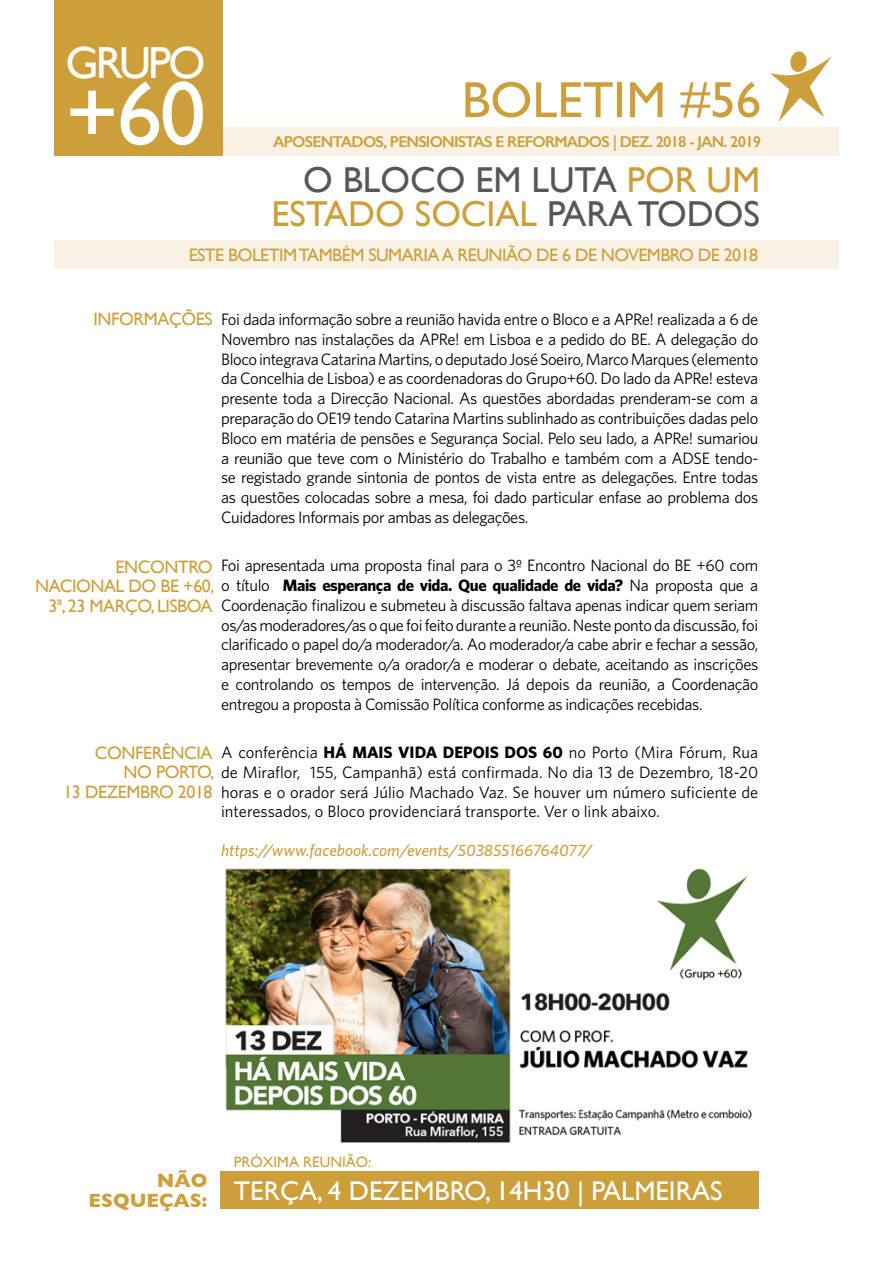
<style>
.page{position:relative;width:893px;height:1263px;background:#fff}
.page>*{position:absolute;margin:0;border:0;box-sizing:border-box;transform-origin:0 0}
.t1{font:91.5px "Gill Sans";color:#fff}
.t2{font:51px "Gill Sans";color:#cd9f3a}
.t3{font:45px "Gill Sans";letter-spacing:-.06em;color:#fff}
.t4{font:36px/34.5px "Gill Sans";color:#575756;text-align:right}
.t5{font:27px "Gill Sans";color:#fff}
.t6{font:700 19.5px/19.5px "Gill Sans";color:#cd9f3a;text-align:right}
.t7{font:18px "Gill Sans";letter-spacing:-.025em;color:#cd9f3a}
.t8{font:16.5px/19.8px "Whitney";letter-spacing:-.02em;color:#000;text-align:justify}
.t9{font:16.5px/19.8px "Whitney";color:#000}
.t10{font:700 16.5px "Whitney";letter-spacing:-.025em;color:#000}
.t11{font:italic 500 16.5px "Whitney";color:#cd9f3a}
.t12{font:600 15.75px "Gill Sans";letter-spacing:-.05em;color:#cd9f3a}
.t13{font:15px "Gill Sans";color:#cd9f3a}
.s1{color:#cd9f3a}
.s2{font-weight:700}
.s3{font-family:"Gill Sans";font-weight:400;font-size:18px;color:#cd9f3a}
.s4{font-weight:400}
.s5{font-family:"Gill Sans";font-size:18px;color:#cd9f3a}
</style>
<div class="page">
<div style="left:54px;top:128px;width:785px;height:28px;background:#f9f1e3"></div>
<div style="left:54px;top:0;width:169px;height:155px;background:#cd9f3a"></div>
<div style="left:220px;top:1171px;width:538px;height:38px;background:#cd9f3a"></div>
<svg style="left:770px;top:51px;width:62px;height:71px"></svg>
<div style="left:54px;top:240px;width:785px;height:29px;background:#f9f1e3"></div>
<img style="left:225px;top:868px;width:527px;height:275px">
<h3 class="t3" style="left:65px;top:36px;width:142px">GRUPO</h3>
<h1 class="t1" style="left:65px;top:60px;width:142px">+60</h1>
<h2 class="t2" style="left:462px;top:70px;width:301px">BOLETIM #56</h2>
<p class="t12" style="left:273px;top:132px;width:489px">APOSENTADOS, PENSIONISTAS E REFORMADOS | DEZ. 2018 - JAN. 2019</p>
<h3 class="t4" style="left:272px;top:162px;width:490px">O BLOCO EM LUTA <span class="s1">POR UM<br>ESTADO SOCIAL</span> PARA TODOS</h3>
<p class="t7" style="left:189px;top:244px;width:571px">ESTE BOLETIM TAMBÉM SUMARIA A REUNIÃO DE 6 DE NOVEMBRO DE 2018</p>
<p class="t7" style="left:94px;top:308px;width:121px">INFORMAÇÕES</p>
<p class="t8" style="left:221px;top:309px;width:539px">Foi dada informação sobre a reunião havida entre o Bloco e a APRe! realizada a 6 de Novembro nas instalações da APRe! em Lisboa e a pedido do BE. A delegação do Bloco integrava Catarina Martins, o deputado José Soeiro, Marco Marques (elemento da Concelhia de Lisboa) e as coordenadoras do Grupo+60. Do lado da APRe! esteva presente toda a Direcção Nacional. As questões abordadas prenderam-se com a preparação do OE19 tendo Catarina Martins sublinhado as contribuições dadas pelo Bloco em matéria de pensões e Segurança Social. Pelo seu lado, a APRe! sumariou a reunião que teve com o Ministério do Trabalho e também com a ADSE tendo&shy;se registado grande sintonia de pontos de vista entre as delegações. Entre todas as questões colocadas sobre a mesa, foi dado particular enfase ao problema dos Cuidadores Informais por ambas as delegações.</p>
<p class="t8" style="left:221px;top:555px;width:539px">Foi apresentada uma proposta final para o 3º Encontro Nacional do BE +60 com</p>
<p class="t8" style="left:221px;top:595px;width:539px">Coordenação finalizou e submeteu à discussão faltava apenas indicar quem seriam os/as moderadores/as o que foi feito durante a reunião. Neste ponto da discussão, foi clarificado o papel do/a moderador/a. Ao moderador/a cabe abrir e fechar a sessão, apresentar brevemente o/a orador/a e moderar o debate, aceitando as inscrições e controlando os tempos de intervenção. Já depois da reunião, a Coordenação entregou a proposta à Comissão Política conforme as indicações recebidas.</p>
<p class="t9" style="left:221px;top:742px;width:539px">A conferência <span class="s2">HÁ MAIS VIDA DEPOIS DOS 60</span> no Porto (Mira Fórum, Rua</p>
<p class="t9" style="left:221px;top:781px;width:539px">horas e o orador será Júlio Machado Vaz. Se houver um número suficiente de interessados, o Bloco providenciará transporte. Ver o link abaixo.</p>
<p class="t11" style="left:221px;top:840px;width:373px">https://www.facebook.com/events/503855166764077/</p>
<p class="t7" style="left:116px;top:556px;width:99px">ENCONTRO</p>
<p class="t10" style="left:35px;top:574px;width:724px"><span class="s3">NACIONAL DO BE +60,</span> <span class="s4">o título</span> Mais esperança de vida. Que qualidade de vida? <span class="s4">Na proposta que a</span></p>
<p class="t7" style="left:49px;top:595px;width:166px">3ª, 23 MARÇO, LISBOA</p>
<p class="t7" style="left:95px;top:742px;width:119px">CONFERÊNCIA</p>
<p class="t9" style="left:123px;top:762px;width:636px"><span class="s5">NO PORTO,</span> de Miraflor, 155, Campanhã) está confirmada. No dia 13 de Dezembro, 18-20</p>
<p class="t7" style="left:63px;top:781px;width:151px">13 DEZEMBRO 2018</p>
<p class="t6" style="left:89px;top:1170px;width:120px">NÃO<br>ESQUEÇAS:</p>
<p class="t13" style="left:234px;top:1153px;width:139px">PRÓXIMA REUNIÃO:</p>
<h3 class="t5" style="left:234px;top:1174px;width:490px">TERÇA, 4 DEZEMBRO, 14H30 | PALMEIRAS</h3>
</div>
